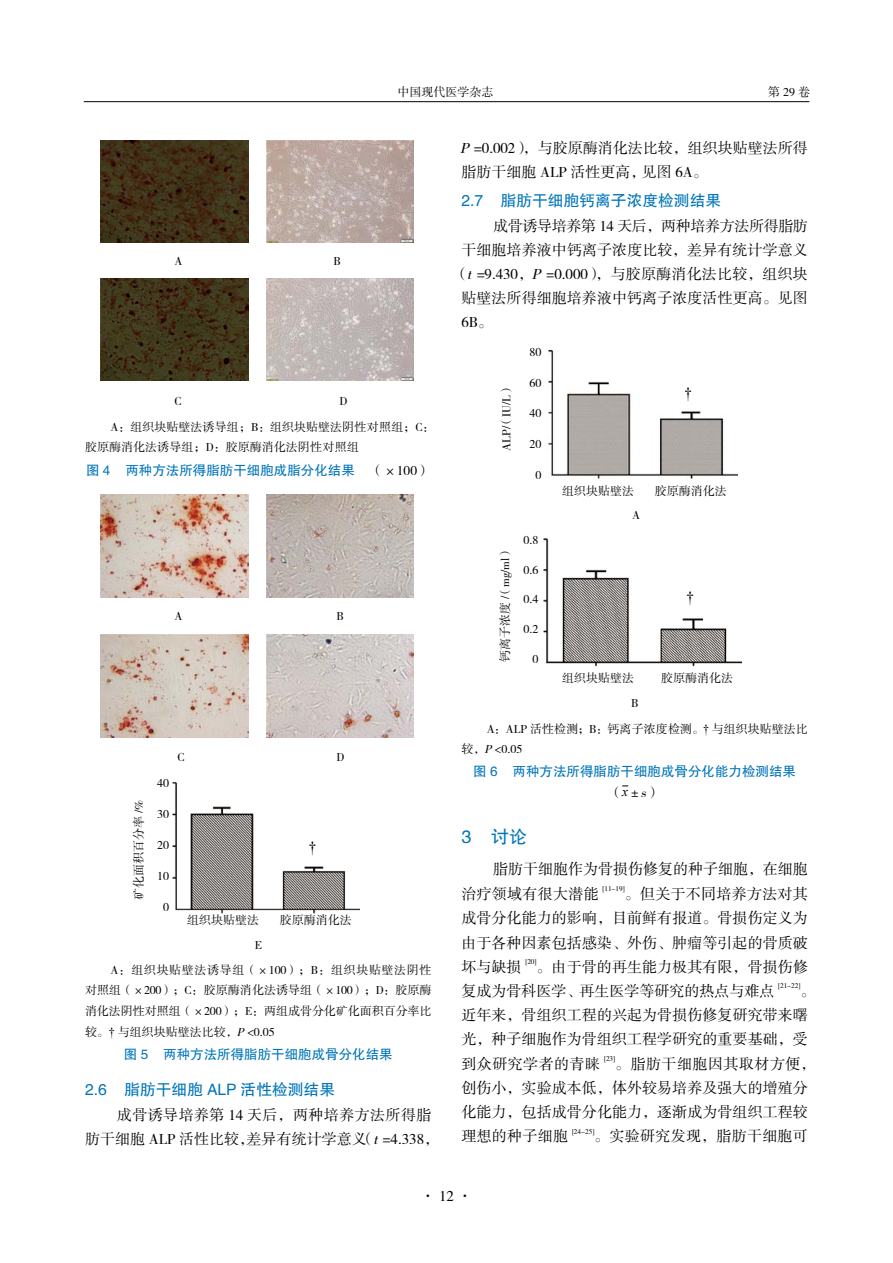
<style>
.page{position:relative;width:893px;height:1263px;background:#fff}
.page>*{position:absolute;margin:0;border:0;box-sizing:border-box;transform-origin:0 0}
.t1{font:18px "FZHTK GBK1 0";color:#0075b9}
.t2{font:15.75px "FZHTK GBK1 0";color:#0075b9}
.t3{font:15px/24.3px "FZSSK GBK1 0";letter-spacing:.005em;color:#000}
.t4{font:15px "FZSSK GBK1 0";letter-spacing:-.025em;color:#000}
.t5{font:15px "Times New Roman";color:#000}
.t6{font:13.5px "FZHTK GBK1 0";color:#0075b9}
.t7{font:13.5px "FZSSK GBK1 0";color:#000}
.t8{font:12px/19.5px "FZSSK GBK1 0";color:#000}
.t9{font:7.2px "FZSSK GBK1 0";color:#000}
.s1{font-style:italic}
.s2{font-family:"FZSSK GBK1 0";color:#000}
.s3{font-family:"Times New Roman"}
.s4{font-family:"Times New Roman";font-style:italic}
</style>
<div class="page">
<hr style="left:84px;top:101px;width:725px;height:1px;background:#000">
<img style="left:101px;top:140px;width:147px;height:102px">
<img style="left:266px;top:140px;width:148px;height:103px">
<img style="left:101px;top:278px;width:147px;height:103px">
<img style="left:266px;top:278px;width:148px;height:103px">
<img style="left:101px;top:495px;width:147px;height:102px">
<img style="left:266px;top:495px;width:148px;height:102px">
<img style="left:101px;top:635px;width:147px;height:102px">
<img style="left:266px;top:635px;width:148px;height:102px">
<img style="left:548px;top:349px;width:189px;height:131px">
<img style="left:543px;top:538px;width:198px;height:129px">
<img style="left:172px;top:782px;width:188px;height:132px">
<p class="t8" style="left:174px;top:252px;width:9px">A</p>
<p class="t8" style="left:334px;top:252px;width:9px">B</p>
<p class="t8" style="left:397px;top:83px;width:97px">中国现代医学杂志</p>
<p class="t8" style="left:768px;top:83px;width:43px">第29卷</p>
<p class="t3" style="left:460px;top:137px;width:349px"><span class="s1">P</span>=0.002），与胶原酶消化法比较，组织块贴壁法所得脂肪干细胞 ALP 活性更高，见图 6A。</p>
<p class="t2" style="left:461px;top:192px;width:261px">2.7 脂肪干细胞钙离子浓度检测结果</p>
<p class="t4" style="left:493px;top:218px;width:316px">成骨诱导培养第 14 天后，两种培养方法所得脂肪</p>
<p class="t3" style="left:461px;top:238px;width:348px">干细胞培养液中钙离子浓度比较，差异有统计学意义</p>
<p class="t3" style="left:454px;top:262px;width:356px">（<span class="s1">t</span>=9.430，<span class="s1">P</span> =0.000），与胶原酶消化法比较，组织块</p>
<p class="t3" style="left:461px;top:286px;width:348px">贴壁法所得细胞培养液中钙离子浓度活性更高。见图</p>
<p class="t3" style="left:461px;top:310px;width:33px">6B。</p>
<p class="t8" style="left:174px;top:392px;width:9px">C</p>
<p class="t8" style="left:339px;top:392px;width:9px">D</p>
<p class="t8" style="left:85px;top:418px;width:351px;text-indent:26px">A：组织块贴壁法诱导组；B：组织块贴壁法阴性对照组；C：胶原酶消化法诱导组；D：胶原酶消化法阴性对照组</p>
<p class="t6" style="left:86px;top:463px;width:346px">图 4 两种方法所得脂肪干细胞成脂分化结果 <span class="s2">（×100）</span></p>
<p class="t8" style="left:174px;top:606px;width:9px">A</p>
<p class="t8" style="left:336px;top:606px;width:9px">B</p>
<p class="t8" style="left:129px;top:900px;width:102px;rotate:-90deg">矿化面积百分率 /%</p>
<p class="t8" style="left:157px;top:774px;width:13px">40</p>
<p class="t8" style="left:157px;top:805px;width:13px">30</p>
<p class="t8" style="left:157px;top:836px;width:13px">20</p>
<p class="t8" style="left:157px;top:867px;width:13px">10</p>
<p class="t8" style="left:163px;top:898px;width:7px">0</p>
<p class="t8" style="left:177px;top:747px;width:9px">C</p>
<p class="t8" style="left:336px;top:747px;width:9px">D</p>
<p class="t5" style="left:309px;top:837px;width:9px">†</p>
<p class="t8" style="left:187px;top:911px;width:74px">组织块贴壁法</p>
<p class="t8" style="left:280px;top:911px;width:73px">胶原酶消化法</p>
<p class="t8" style="left:255px;top:935px;width:9px">E</p>
<p class="t8" style="left:85px;top:961px;width:348px;text-align:right">A：组织块贴壁法诱导组（×100）；B：组织块贴壁法阴性<br>对照组（×200）；C：胶原酶消化法诱导组（×100）；D：胶原酶</p>
<p class="t8" style="left:85px;top:1001px;width:348px;line-height:21px">消化法阴性对照组（×200）；E：两组成骨分化矿化面积百分率比较。<span class="s3">†</span> 与组织块贴壁法比较，<span class="s1">P</span>&lt;0.05</p>
<p class="t6" style="left:124px;top:1047px;width:270px">图 5 两种方法所得脂肪干细胞成骨分化结果</p>
<p class="t2" style="left:85px;top:1081px;width:252px">2.6 脂肪干细胞 ALP 活性检测结果</p>
<p class="t3" style="left:85px;top:1104px;width:356px;text-indent:32px">成骨诱导培养第 14 天后，两种培养方法所得脂肪干细胞 ALP 活性比较，差异有统计学意义（<span class="s1">t</span>=4.338，</p>
<p class="t8" style="left:497px;top:451px;width:69px;rotate:-90deg">ALP/（IU/L）</p>
<p class="t8" style="left:529px;top:343px;width:13px">80</p>
<p class="t8" style="left:529px;top:373px;width:13px">60</p>
<p class="t8" style="left:529px;top:404px;width:13px">40</p>
<p class="t8" style="left:529px;top:435px;width:13px">20</p>
<p class="t8" style="left:535px;top:465px;width:7px">0</p>
<p class="t8" style="left:496px;top:662px;width:118px;rotate:-90deg">钙离子浓度 /（mg/ml）</p>
<p class="t8" style="left:524px;top:531px;width:16px">0.8</p>
<p class="t8" style="left:524px;top:561px;width:16px">0.6</p>
<p class="t8" style="left:524px;top:590px;width:16px">0.4</p>
<p class="t8" style="left:524px;top:620px;width:16px">0.2</p>
<p class="t8" style="left:532px;top:649px;width:7px">0</p>
<p class="t5" style="left:685px;top:383px;width:9px">†</p>
<p class="t8" style="left:562px;top:482px;width:73px">组织块贴壁法</p>
<p class="t8" style="left:655px;top:482px;width:73px">胶原酶消化法</p>
<p class="t8" style="left:632px;top:506px;width:9px">A</p>
<p class="t5" style="left:686px;top:587px;width:9px">†</p>
<p class="t8" style="left:562px;top:669px;width:73px">组织块贴壁法</p>
<p class="t8" style="left:661px;top:669px;width:73px">胶原酶消化法</p>
<p class="t8" style="left:631px;top:694px;width:9px">B</p>
<p class="t8" style="left:461px;top:720px;width:348px;text-indent:26px">A：ALP 活性检测；B：钙离子浓度检测。<span class="s3">†</span> 与组织块贴壁法比较，<span class="s1">P</span>&lt;0.05</p>
<p class="t6" style="left:473px;top:764px;width:324px">图 6 两种方法所得脂肪干细胞成骨分化能力检测结果</p>
<p class="t7" style="left:609px;top:785px;width:53px">（<span class="s4">x</span>±<span class="s1">s</span>）</p>
<p class="t1" style="left:461px;top:826px;width:67px">3 讨论</p>
<p class="t3" style="left:461px;top:858px;width:348px;text-indent:32px">脂肪干细胞作为骨损伤修复的种子细胞，在细胞治疗领域有很大潜能</p>
<p class="t9" style="left:602px;top:885px;width:24px">[11-19]</p>
<p class="t3" style="left:461px;top:883px;width:348px;text-align:justify;text-indent:163px">。但关于不同培养方法对其成骨分化能力的影响，目前鲜有报道。骨损伤定义为由于各种因素包括感染、外伤、肿瘤等引起的骨质破坏与缺损</p>
<p class="t9" style="left:525px;top:958px;width:13px">[20]</p>
<p class="t3" style="left:461px;top:955px;width:348px;text-indent:75px">。由于骨的再生能力极其有限，骨损伤修复成为骨科医学、再生医学等研究的热点与难点</p>
<p class="t9" style="left:778px;top:982px;width:24px">[21-22]</p>
<p class="t3" style="left:461px;top:979px;width:356px;text-indent:339px">。近年来，骨组织工程的兴起为骨损伤修复研究带来曙光，种子细胞作为骨组织工程学研究的重要基础，受到众研究学者的青睐</p>
<p class="t9" style="left:604px;top:1055px;width:13px">[23]</p>
<p class="t3" style="left:461px;top:1052px;width:356px;text-indent:154px">。脂肪干细胞因其取材方便，创伤小，实验成本低，体外较易培养及强大的增殖分化能力，包括成骨分化能力，逐渐成为骨组织工程较理想的种子细胞</p>
<p class="t9" style="left:572px;top:1127px;width:24px">[24-25]</p>
<p class="t3" style="left:594px;top:1125px;width:215px">。实验研究发现，脂肪干细胞可</p>
<p class="t3" style="left:420px;top:1184px;width:54px">· 12 ·</p>
</div>
